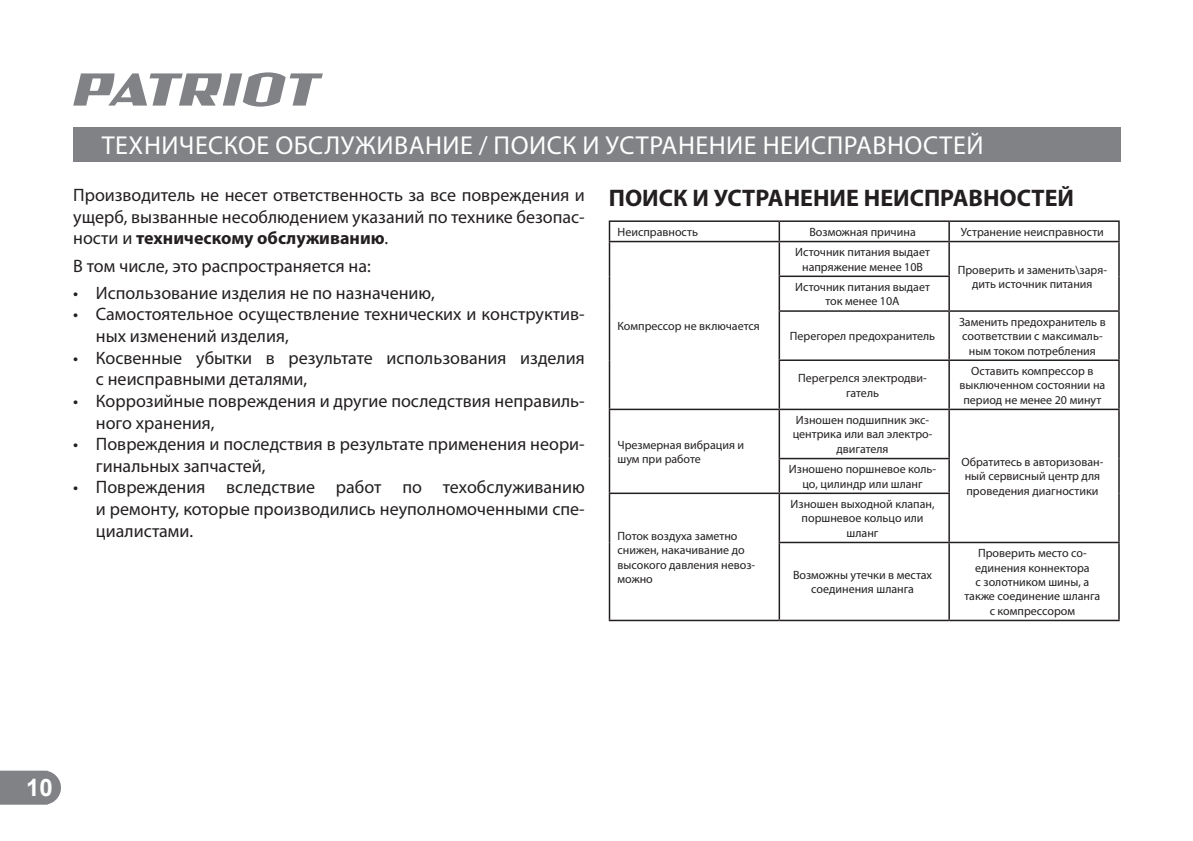
<style>
.page{position:relative;width:1193px;height:841px;background:#fff}
.page>*{position:absolute;margin:0;border:0;box-sizing:border-box;transform-origin:0 0}
.t1{font:26px "Myriad Pro";letter-spacing:.02em;color:#fff}
.t2{font:700 24px "Myriad Pro";color:#231f20}
.t3{font:700 24px "Arial";color:#fff}
.t4{font:18px/21.6px "Myriad Pro";color:#231f20}
.t5{font:12px/14.4px "Myriad Pro";color:#231f20;text-align:center}
.s1{font-weight:700}
</style>
<div class="page">
<svg style="left:0;top:770px;width:61px;height:34px;background:#898b8e"></svg>
<svg style="left:73px;top:72px;width:250px;height:35px"></svg>
<div style="left:73px;top:127px;width:1047px;height:34px;background:#808285"></div>
<hr style="left:608px;top:220px;width:171px;height:2px;background:#231f20">
<svg style="left:608px;top:222px;width:2px;height:19px"></svg>
<hr style="left:779px;top:220px;width:170px;height:2px;background:#231f20">
<svg style="left:778px;top:222px;width:2px;height:19px"></svg>
<hr style="left:949px;top:220px;width:170px;height:2px;background:#231f20">
<svg style="left:948px;top:222px;width:2px;height:19px"></svg>
<svg style="left:1118px;top:222px;width:1px;height:19px"></svg>
<hr style="left:608px;top:241px;width:171px;height:1px;background:#231f20">
<hr style="left:608px;top:242px;width:2px;height:34px;background:#231f20">
<hr style="left:779px;top:241px;width:170px;height:1px;background:#231f20">
<hr style="left:778px;top:242px;width:2px;height:33px;background:#231f20">
<hr style="left:949px;top:241px;width:170px;height:1px;background:#231f20">
<hr style="left:948px;top:242px;width:2px;height:33px;background:#231f20">
<hr style="left:1118px;top:242px;width:1px;height:34px;background:#231f20">
<hr style="left:608px;top:276px;width:2px;height:35px;background:#231f20">
<hr style="left:778px;top:275px;width:172px;height:2px;background:#231f20">
<hr style="left:778px;top:277px;width:2px;height:33px;background:#231f20">
<hr style="left:948px;top:277px;width:2px;height:33px;background:#231f20">
<hr style="left:1118px;top:276px;width:1px;height:34px;background:#231f20">
<hr style="left:608px;top:311px;width:2px;height:49px;background:#231f20">
<hr style="left:778px;top:310px;width:171px;height:2px;background:#231f20">
<hr style="left:778px;top:312px;width:2px;height:47px;background:#231f20">
<hr style="left:949px;top:310px;width:170px;height:2px;background:#231f20">
<hr style="left:948px;top:312px;width:2px;height:47px;background:#231f20">
<hr style="left:1118px;top:312px;width:1px;height:47px;background:#231f20">
<hr style="left:608px;top:360px;width:2px;height:48px;background:#231f20">
<hr style="left:778px;top:359px;width:171px;height:2px;background:#231f20">
<hr style="left:778px;top:361px;width:2px;height:47px;background:#231f20">
<hr style="left:949px;top:359px;width:170px;height:2px;background:#231f20">
<hr style="left:948px;top:361px;width:2px;height:47px;background:#231f20">
<hr style="left:1118px;top:361px;width:1px;height:47px;background:#231f20">
<hr style="left:608px;top:408px;width:171px;height:2px;background:#231f20">
<hr style="left:608px;top:410px;width:2px;height:48px;background:#231f20">
<hr style="left:779px;top:408px;width:170px;height:2px;background:#231f20">
<hr style="left:778px;top:410px;width:2px;height:48px;background:#231f20">
<hr style="left:949px;top:408px;width:170px;height:2px;background:#231f20">
<hr style="left:948px;top:410px;width:2px;height:48px;background:#231f20">
<hr style="left:1118px;top:410px;width:1px;height:48px;background:#231f20">
<hr style="left:608px;top:458px;width:2px;height:34px;background:#231f20">
<hr style="left:778px;top:458px;width:172px;height:1px;background:#231f20">
<hr style="left:778px;top:459px;width:2px;height:33px;background:#231f20">
<hr style="left:948px;top:459px;width:2px;height:33px;background:#231f20">
<hr style="left:1118px;top:458px;width:1px;height:35px;background:#231f20">
<hr style="left:608px;top:492px;width:171px;height:2px;background:#231f20">
<hr style="left:608px;top:494px;width:2px;height:48px;background:#231f20">
<hr style="left:779px;top:492px;width:171px;height:2px;background:#231f20">
<hr style="left:778px;top:494px;width:2px;height:47px;background:#231f20">
<hr style="left:948px;top:494px;width:2px;height:47px;background:#231f20">
<hr style="left:1118px;top:493px;width:1px;height:48px;background:#231f20">
<hr style="left:608px;top:542px;width:2px;height:77px;background:#231f20">
<hr style="left:778px;top:541px;width:171px;height:2px;background:#231f20">
<hr style="left:778px;top:543px;width:2px;height:76px;background:#231f20">
<hr style="left:949px;top:541px;width:170px;height:2px;background:#231f20">
<hr style="left:948px;top:543px;width:2px;height:76px;background:#231f20">
<hr style="left:1118px;top:543px;width:1px;height:76px;background:#231f20">
<hr style="left:608px;top:619px;width:171px;height:2px;background:#231f20">
<hr style="left:779px;top:619px;width:170px;height:2px;background:#231f20">
<hr style="left:949px;top:619px;width:170px;height:2px;background:#231f20">
<h1 class="t1" style="left:102px;top:129px;width:883px">ТЕХНИЧЕСКОЕ ОБСЛУЖИВАНИЕ / ПОИСК И УСТРАНЕНИЕ НЕИСПРАВНОСТЕЙ</h1>
<h3 class="t4" style="left:73px;top:184px;width:513px;text-align:justify">Производитель не несет ответственность за все повреждения и ущерб, вызванные несоблюдением указаний по технике безопас&shy;ности и <span class="s1">техническому обслуживанию</span>.</h3>
<h3 class="t4" style="left:73px;top:254px;width:299px">В том числе, это распространяется на:</h3>
<h3 class="t4" style="left:73px;top:282px;width:363px">• Использование изделия не по назначению,</h3>
<h3 class="t4" style="left:96px;top:303px;width:490px;text-indent:-23px">• Самостоятельное осуществление технических и конструктив&shy;ных изменений изделия,</h3>
<h3 class="t4" style="left:96px;top:346px;width:490px;text-indent:-23px">• Косвенные убытки в результате использования изделия с неисправными деталями,</h3>
<h3 class="t4" style="left:96px;top:390px;width:490px;text-indent:-23px">• Коррозийные повреждения и другие последствия неправиль&shy;ного хранения,</h3>
<h3 class="t4" style="left:96px;top:433px;width:490px;text-indent:-23px">• Повреждения и последствия в результате применения неори&shy;гинальных запчастей,</h3>
<h3 class="t4" style="left:96px;top:476px;width:490px;text-align:justify;text-indent:-23px">• Повреждения вследствие работ по техобслуживанию и ремонту, которые производились неуполномоченными спе&shy;циалистами.</h3>
<h2 class="t2" style="left:608px;top:182px;width:467px">ПОИСК И УСТРАНЕНИЕ НЕИСПРАВНОСТЕЙ</h2>
<p class="t5" style="left:617px;top:224px;width:82px">Неисправность</p>
<p class="t5" style="left:809px;top:224px;width:108px">Возможная причина</p>
<p class="t5" style="left:961px;top:224px;width:144px">Устранение неисправности</p>
<p class="t5" style="left:617px;top:318px;width:144px">Компрессор не включается</p>
<p class="t5" style="left:617px;top:437px;width:128px;text-align:left">Чрезмерная вибрация и шум при работе</p>
<p class="t5" style="left:617px;top:528px;width:139px;text-align:left">Поток воздуха заметно снижен, накачивание до высокого давления невоз&shy;можно</p>
<p class="t5" style="left:795px;top:245px;width:136px">Источник питания выдает напряжение менее 10В</p>
<p class="t5" style="left:957px;top:262px;width:151px">Проверить и заменить\заря-</p>
<p class="t5" style="left:795px;top:279px;width:136px">Источник питания выдает</p>
<p class="t5" style="left:972px;top:276px;width:122px">дить источник питания</p>
<p class="t5" style="left:825px;top:294px;width:76px">ток менее 10А</p>
<p class="t5" style="left:790px;top:329px;width:147px">Перегорел предохранитель</p>
<p class="t5" style="left:959px;top:314px;width:148px">Заменить предохранитель в соответствии с максималь&shy;ным током потребления</p>
<p class="t5" style="left:798px;top:370px;width:130px">Перегрелся электродви&shy;гатель</p>
<p class="t5" style="left:959px;top:363px;width:147px">Оставить компрессор в выключенном состоянии на период не менее 20 минут</p>
<p class="t5" style="left:792px;top:412px;width:141px">Изношен подшипник экс&shy;центрика или вал электро&shy;двигателя</p>
<p class="t5" style="left:789px;top:462px;width:149px">Изношено поршневое коль&shy;цо, цилиндр или шланг</p>
<p class="t5" style="left:790px;top:496px;width:146px">Изношен выходной клапан, поршневое кольцо или шланг</p>
<p class="t5" style="left:793px;top:567px;width:141px">Возможны утечки в местах соединения шланга</p>
<p class="t5" style="left:961px;top:454px;width:143px;text-align:left">Обратитесь в авторизован&shy;ный сервисный центр для проведения диагностики</p>
<p class="t5" style="left:964px;top:545px;width:137px">Проверить место со&shy;единения коннектора<br>с золотником шины, а также соединение шланга с компрессором</p>
<h2 class="t3" style="left:26px;top:771px;width:28px">10</h2>
</div>
